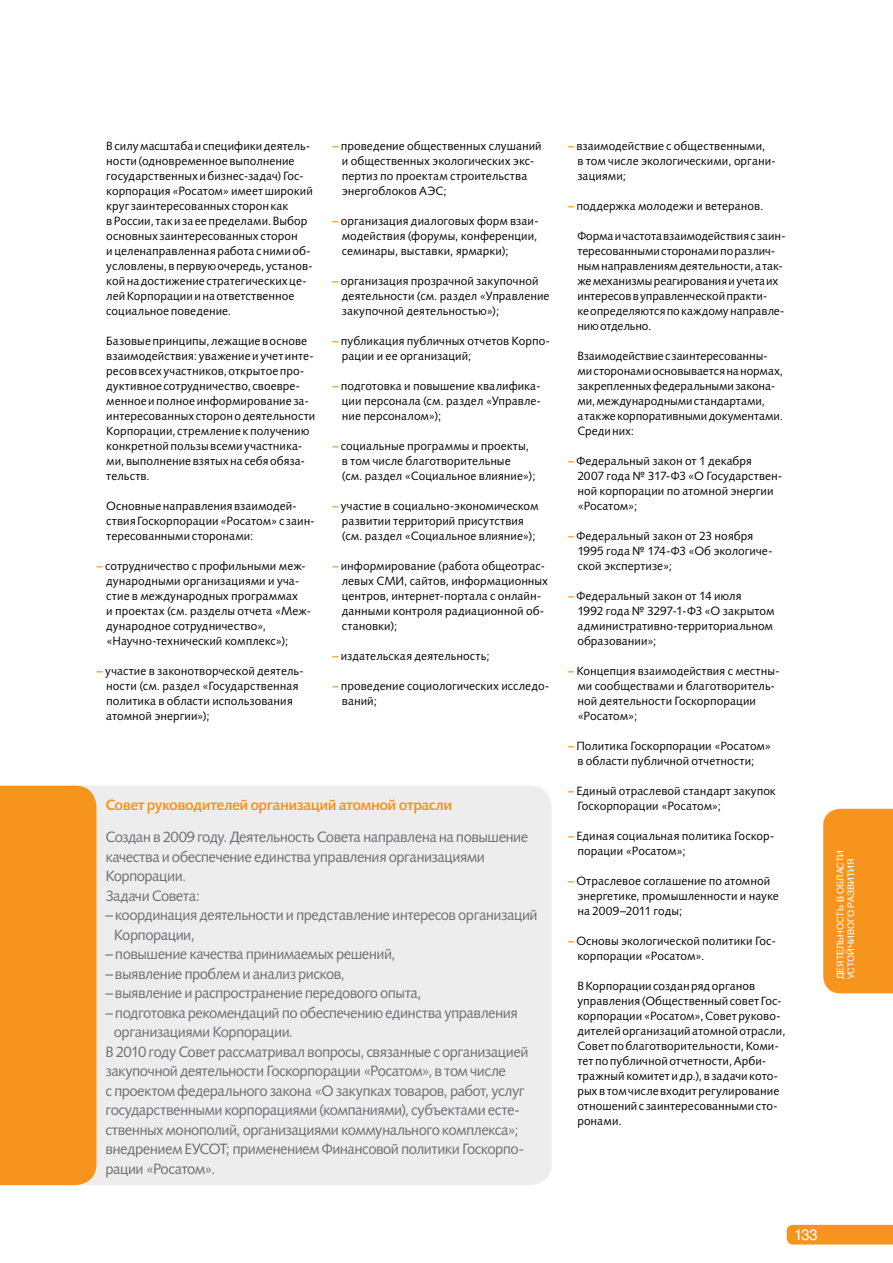
<style>
.page{position:relative;width:893px;height:1263px;background:#fff}
.page>*{position:absolute;margin:0;border:0;box-sizing:border-box;transform-origin:0 0}
.t1{font:15px/19.5px "Humanist 531 CBT";letter-spacing:-.04em;color:#6d6e71}
.t2{font:700 15px "Humanist 531 CBT";letter-spacing:-.04em;color:#f7941e}
.t3{font:15px "Helios C";color:#fff}
.t4{font:12px/15px "Humanist 531 CBT";color:#000}
.t5{font:9px/10.5px "Helios C";color:#fff}
.s1{font-weight:700;color:#f7941e}
</style>
<div class="page">
<div style="left:787px;top:1225px;width:106px;height:19px;background:#f7941e"></div>
<div style="left:823px;top:809px;width:70px;height:184px;background:#f7941e"></div>
<div style="left:50px;top:786px;width:502px;height:399px;background:#ededee;border-radius:21px"></div>
<div style="left:0;top:786px;width:96px;height:399px;background:#f7941e"></div>
<p class="t4" style="left:106px;top:138px;width:208px">В силу масштаба испецифики деятель&shy;ности (одновременное выполнение государственных ибизнес-задач) Гос&shy;корпорация «Росатом» имеет широкий круг заинтересованных сторон как вРоссии, так иза ее пределами. Выбор основных заинтересованных сторон ицеленаправленная работа сними об&shy;условлены, впервую очередь, установ&shy;кой на достижение стратегических це&shy;лей Корпорации ина ответственное социальное поведение.</p>
<p class="t4" style="left:106px;top:333px;width:211px">Базовые принципы, лежащие воснове взаимодействия: уважение иучет инте&shy;ресов всех участников, открытое про&shy;дуктивное сотрудничество, своевре&shy;менное иполное информирование за&shy;интересованных сторон одеятельности Корпорации, стремление кполучению конкретной пользы всеми участника&shy;ми, выполнение взятых на себя обяза&shy;тельств.</p>
<p class="t4" style="left:106px;top:498px;width:210px">Основные направления взаимодей&shy;ствия Госкорпорации «Росатом» с заин&shy;тересованными сторонами:</p>
<p class="t4" style="left:106px;top:558px;width:206px;text-indent:-9px"><span class="s1">–</span> сотрудничество с профильными меж&shy;дународными организациями и уча&shy;стие в международных программах<br>и проектах (см. разделы отчета «Меж&shy;дународное сотрудничество», «Научно-технический комплекс»);</p>
<p class="t4" style="left:106px;top:663px;width:199px;text-indent:-9px"><span class="s1">–</span> участие в законотворческой деятель&shy;ности (см. раздел «Государственная политика в области использования атомной энергии»);</p>
<p class="t4" style="left:342px;top:138px;width:202px;text-indent:-9px"><span class="s1">–</span> проведение общественных слушаний и общественных экологических экс&shy;пертиз по проектам строительства энергоблоков АЭС;</p>
<p class="t4" style="left:342px;top:213px;width:198px;text-align:justify;text-indent:-9px"><span class="s1">–</span> организация диалоговых форм взаи&shy;модействия (форумы, конференции, семинары, выставки, ярмарки);</p>
<p class="t4" style="left:342px;top:273px;width:209px;text-indent:-9px"><span class="s1">–</span> организация прозрачной закупочной деятельности (см. раздел «Управление закупочной деятельностью»);</p>
<p class="t4" style="left:342px;top:333px;width:210px;text-indent:-9px"><span class="s1">–</span> публикация публичных отчетов Корпо&shy;рации и ее организаций;</p>
<p class="t4" style="left:342px;top:378px;width:201px;text-align:justify;text-indent:-9px"><span class="s1">–</span> подготовка и повышение квалифика&shy;ции персонала (см. раздел «Управле&shy;ние персоналом»);</p>
<p class="t4" style="left:342px;top:438px;width:196px;text-indent:-9px"><span class="s1">–</span> социальные программы и проекты, в том числе благотворительные<br>(см. раздел «Социальное влияние»);</p>
<p class="t4" style="left:332px;top:498px;width:208px;text-align:center"><span class="s1">–</span> участие в социально-экономическом развитии территорий присутствия<br>(см. раздел «Социальное влияние»);</p>
<p class="t4" style="left:342px;top:558px;width:208px;text-indent:-9px"><span class="s1">–</span> информирование (работа общеотрас&shy;левых СМИ, сайтов, информационных центров, интернет-портала с онлайн&shy;данными контроля радиационной об&shy;становки);</p>
<p class="t4" style="left:332px;top:648px;width:159px"><span class="s1">–</span> издательская деятельность;</p>
<p class="t4" style="left:342px;top:678px;width:209px;text-indent:-9px"><span class="s1">–</span> проведение социологических исследо&shy;ваний;</p>
<p class="t2" style="left:105px;top:796px;width:348px">Совет руководителей организаций атомной отрасли</p>
<p class="t1" style="left:105px;top:827px;width:424px">Создан в 2009 году. Деятельность Совета направлена на повышение качества и обеспечение единства управления организациями Корпорации.<br>Задачи Совета:</p>
<p class="t1" style="left:114px;top:905px;width:425px;text-indent:-9px">– координация деятельности и представление интересов организаций<br>Корпорации,</p>
<p class="t1" style="left:105px;top:944px;width:292px">– повышение качества принимаемых решений,</p>
<p class="t1" style="left:105px;top:964px;width:241px">– выявление проблем и анализ рисков,</p>
<p class="t1" style="left:105px;top:983px;width:318px">– выявление и распространение передового опыта,</p>
<p class="t1" style="left:105px;top:1003px;width:414px">– подготовка рекомендаций по обеспечению единства управления</p>
<p class="t1" style="left:114px;top:1022px;width:181px">организациями Корпорации.</p>
<p class="t1" style="left:105px;top:1042px;width:425px">В 2010 году Совет рассматривал вопросы, связанные с организацией</p>
<p class="t1" style="left:105px;top:1061px;width:402px">закупочной деятельности Госкорпорации «Росатом», в том числе</p>
<p class="t1" style="left:105px;top:1081px;width:421px">с проектом федерального закона «О закупках товаров, работ, услуг</p>
<p class="t1" style="left:105px;top:1100px;width:416px">государственными корпорациями (компаниями), субъектами есте-</p>
<p class="t1" style="left:105px;top:1120px;width:415px">ственных монополий, организациями коммунального комплекса»;</p>
<p class="t1" style="left:105px;top:1139px;width:420px">внедрением ЕУСОТ; применением Финансовой политики Госкорпо-</p>
<p class="t1" style="left:105px;top:1159px;width:111px">рации «Росатом».</p>
<p class="t4" style="left:577px;top:138px;width:200px;text-indent:-9px"><span class="s1">–</span> взаимодействие с общественными,<br>в том числе экологическими, органи&shy;зациями;</p>
<p class="t4" style="left:568px;top:198px;width:197px"><span class="s1">–</span> поддержка молодежи и ветеранов.</p>
<p class="t4" style="left:577px;top:228px;width:210px">Форма ичастота взаимодействия сзаин&shy;тересованными сторонами по различ&shy;ным направлениям деятельности, атак&shy;же механизмы реагирования иучета их интересов вуправленческой практи-<br>ке определяются по каждому направле&shy;нию отдельно.</p>
<p class="t4" style="left:577px;top:348px;width:207px">Взаимодействие сзаинтересованны&shy;ми сторонами основывается на нормах, закрепленных федеральными закона&shy;ми, международными стандартами, атакже корпоративными документами.<br>Среди них:</p>
<p class="t4" style="left:577px;top:453px;width:207px;text-indent:-9px"><span class="s1">–</span> Федеральный закон от 1 декабря<br>2007 года № 317-ФЗ «О Государствен&shy;ной корпорации по атомной энергии «Росатом»;</p>
<p class="t4" style="left:577px;top:528px;width:197px;text-indent:-9px"><span class="s1">–</span> Федеральный закон от 23 ноября<br>1995 года № 174-ФЗ «Об экологиче&shy;ской экспертизе»;</p>
<p class="t4" style="left:577px;top:588px;width:199px;text-indent:-9px"><span class="s1">–</span> Федеральный закон от 14 июля<br>1992 года № 3297-1-ФЗ «О закрытом административно-территориальном образовании»;</p>
<p class="t4" style="left:577px;top:663px;width:204px;text-indent:-9px"><span class="s1">–</span> Концепция взаимодействия с местны&shy;ми сообществами и благотворитель&shy;ной деятельности Госкорпорации «Росатом»;</p>
<p class="t4" style="left:577px;top:738px;width:196px;text-indent:-9px"><span class="s1">–</span> Политика Госкорпорации «Росатом» в области публичной отчетности;</p>
<p class="t4" style="left:577px;top:783px;width:200px;text-indent:-9px"><span class="s1">–</span> Единый отраслевой стандарт закупок<br>Госкорпорации «Росатом»;</p>
<p class="t4" style="left:577px;top:828px;width:199px;text-indent:-9px"><span class="s1">–</span> Единая социальная политика Госкор&shy;порации «Росатом»;</p>
<p class="t4" style="left:577px;top:873px;width:203px;text-indent:-9px"><span class="s1">–</span> Отраслевое соглашение по атомной энергетике, промышленности и науке на 2009–2011 годы;</p>
<p class="t4" style="left:577px;top:933px;width:200px;text-indent:-9px"><span class="s1">–</span> Основы экологической политики Гос&shy;корпорации «Росатом».</p>
<p class="t4" style="left:577px;top:978px;width:210px">В Корпорации создан ряд органов управления (Общественный совет Гос&shy;корпорации «Росатом», Совет руково&shy;дителей организаций атомной отрасли, Совет по благотворительности, Коми&shy;тет по публичной отчетности, Арби&shy;тражный комитет идр.), взадачи кото&shy;рых втом числе входит регулирование отношений с заинтересованными сто&shy;ронами.</p>
<p class="t5" style="left:835px;top:979px;width:131px;rotate:-90deg">Деятельность в области устойчивого развития</p>
<p class="t3" style="left:794px;top:1226px;width:25px">133</p>
</div>
